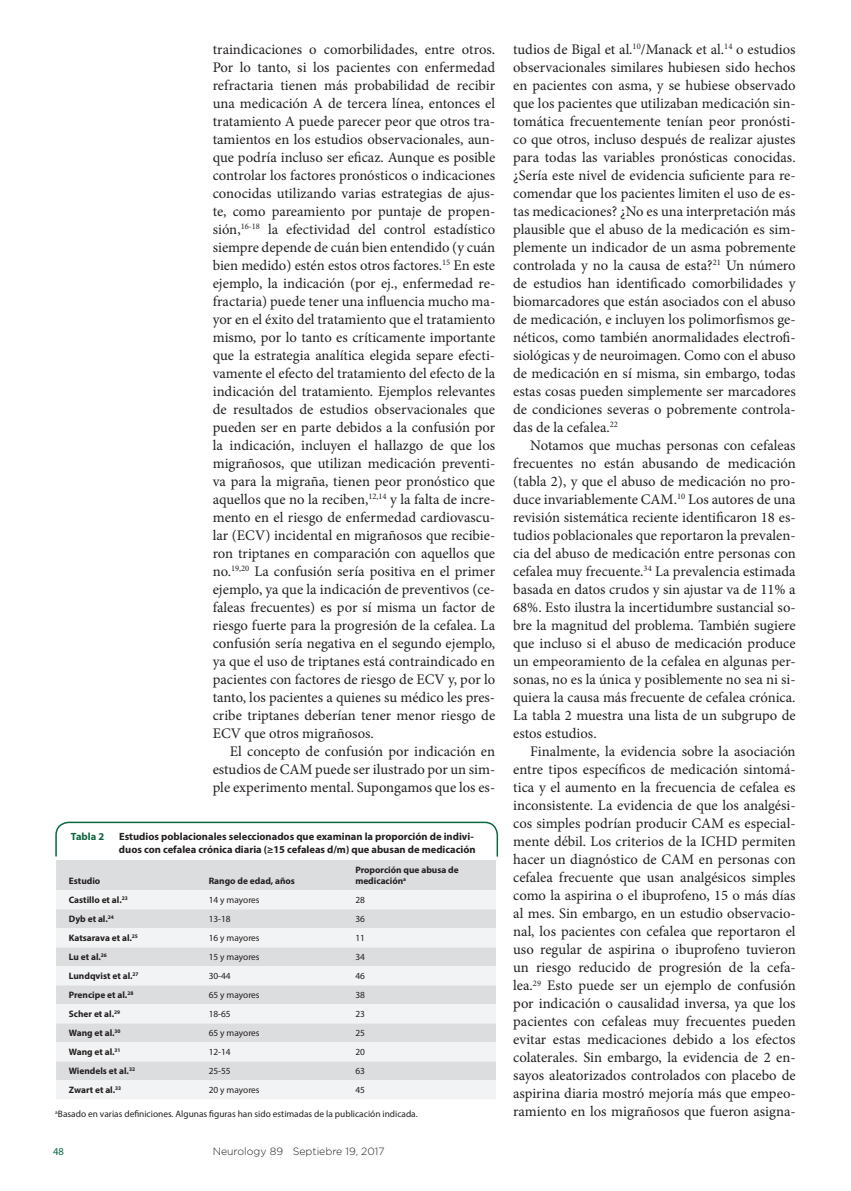
<style>
.page{position:relative;width:851px;height:1191px;background:#fff}
.page>*{position:absolute;margin:0;border:0;box-sizing:border-box;transform-origin:0 0}
.t1{font:14.7px/18px "Minion Pro";color:#231f20;text-align:justify}
.t2{font:700 10.5px/12.6px "Myriad Pro";color:#231f20}
.t3{font:300 10.5px "Gotham";color:#231f20}
.t4{font:700 10.5px "Myriad Pro";color:#0c663e}
.t5{font:10.5px "Myriad Pro";color:#086842}
.t6{font:700 9.3px/11.2px "Myriad Pro";color:#231f20}
.t7{font:9.3px "Myriad Pro";color:#231f20}
</style>
<div class="page">
<svg style="left:55px;top:821px;width:443px;height:36px"></svg>
<div style="left:56px;top:860px;width:440px;height:30px;background:#dcdddf"></div>
<svg style="left:56px;top:890px;width:440px;height:209px;fill:#f2f3f4"></svg>
<p class="t1" style="left:213px;top:40px;width:284px">traindicaciones o comorbilidades, entre otros.<br>Por lo tanto, si los pacientes con enfermedad refractaria tienen más probabilidad de recibir una medicación A de tercera línea, entonces el tratamiento A puede parecer peor que otros tra&shy;tamientos en los estudios observacionales, aun&shy;que podría incluso ser eficaz. Aunque es posible controlar los factores pronósticos o indicaciones conocidas utilizando varias estrategias de ajus&shy;te, como pareamiento por puntaje de propen&shy;sión,<sup>16-18</sup> la efectividad del control estadístico siempre depende de cuán bien entendido (y cuán bien medido) estén estos otros factores.<sup>15</sup> En este ejemplo, la indicación (por ej., enfermedad re&shy;fractaria) puede tener una influencia mucho ma&shy;yor en el éxito del tratamiento que el tratamiento mismo, por lo tanto es críticamente importante que la estrategia analítica elegida separe efecti&shy;vamente el efecto del tratamiento del efecto de la indicación del tratamiento. Ejemplos relevantes de resultados de estudios observacionales que pueden ser en parte debidos a la confusión por la indicación, incluyen el hallazgo de que los migrañosos, que utilizan medicación preventi&shy;va para la migraña, tienen peor pronóstico que aquellos que no la reciben,<sup>12,14</sup> y la falta de incre&shy;mento en el riesgo de enfermedad cardiovascu&shy;lar (ECV) incidental en migrañosos que recibie&shy;ron triptanes en comparación con aquellos que no.<sup>19,20</sup> La confusión sería positiva en el primer ejemplo, ya que la indicación de preventivos (ce&shy;faleas frecuentes) es por sí misma un factor de riesgo fuerte para la progresión de la cefalea. La confusión sería negativa en el segundo ejemplo, ya que el uso de triptanes está contraindicado en pacientes con factores de riesgo de ECV y, por lo tanto, los pacientes a quienes su médico les pres&shy;cribe triptanes deberían tener menor riesgo de ECV que otros migrañosos.</p>
<p class="t1" style="left:213px;top:742px;width:284px;text-indent:17px">El concepto de confusión por indicación en estudios de CAM puede ser ilustrado por un sim&shy;ple experimento mental. Supongamos que los es-</p>
<p class="t4" style="left:71px;top:829px;width:35px">Tabla 2</p>
<p class="t2" style="left:119px;top:830px;width:358px">Estudios poblacionales seleccionados que examinan la proporción de indivi&shy;duos con cefalea crónica diaria (≥15 cefaleas d/m) que abusan de medicación</p>
<p class="t6" style="left:69px;top:875px;width:33px">Estudio</p>
<p class="t6" style="left:209px;top:875px;width:88px">Rango de edad, años</p>
<p class="t6" style="left:355px;top:864px;width:105px">Proporción que abusa de medicación<sup>a</sup></p>
<p class="t6" style="left:69px;top:894px;width:61px">Castillo et al.<sup>23</sup></p>
<p class="t7" style="left:209px;top:894px;width:52px">14 y mayores</p>
<p class="t7" style="left:355px;top:894px;width:11px">28</p>
<p class="t6" style="left:69px;top:913px;width:47px">Dyb et al.<sup>24</sup></p>
<p class="t7" style="left:209px;top:913px;width:24px">13-18</p>
<p class="t7" style="left:355px;top:913px;width:11px">36</p>
<p class="t6" style="left:69px;top:932px;width:71px">Katsarava et al.<sup>25</sup></p>
<p class="t7" style="left:209px;top:932px;width:52px">16 y mayores</p>
<p class="t7" style="left:355px;top:932px;width:11px">11</p>
<p class="t6" style="left:69px;top:951px;width:40px">Lu et al.<sup>26</sup></p>
<p class="t7" style="left:209px;top:951px;width:52px">15 y mayores</p>
<p class="t7" style="left:355px;top:951px;width:11px">34</p>
<p class="t6" style="left:69px;top:970px;width:71px">Lundqvist et al.<sup>27</sup></p>
<p class="t7" style="left:209px;top:970px;width:24px">30-44</p>
<p class="t7" style="left:355px;top:970px;width:11px">46</p>
<p class="t6" style="left:69px;top:989px;width:66px">Prencipe et al.<sup>28</sup></p>
<p class="t7" style="left:209px;top:989px;width:52px">65 y mayores</p>
<p class="t7" style="left:355px;top:989px;width:11px">38</p>
<p class="t6" style="left:69px;top:1008px;width:53px">Scher et al.<sup>29</sup></p>
<p class="t7" style="left:209px;top:1008px;width:24px">18-65</p>
<p class="t7" style="left:355px;top:1008px;width:11px">23</p>
<p class="t6" style="left:69px;top:1027px;width:53px">Wang et al.<sup>30</sup></p>
<p class="t7" style="left:209px;top:1027px;width:52px">65 y mayores</p>
<p class="t7" style="left:355px;top:1027px;width:11px">25</p>
<p class="t6" style="left:69px;top:1046px;width:53px">Wang et al.<sup>31</sup></p>
<p class="t7" style="left:209px;top:1046px;width:24px">12-14</p>
<p class="t7" style="left:355px;top:1046px;width:11px">20</p>
<p class="t6" style="left:69px;top:1065px;width:68px">Wiendels et al.<sup>32</sup></p>
<p class="t7" style="left:209px;top:1065px;width:24px">25-55</p>
<p class="t7" style="left:355px;top:1065px;width:11px">63</p>
<p class="t6" style="left:69px;top:1084px;width:54px">Zwart et al.<sup>33</sup></p>
<p class="t7" style="left:209px;top:1084px;width:52px">20 y mayores</p>
<p class="t7" style="left:355px;top:1084px;width:11px">45</p>
<p class="t7" style="left:55px;top:1108px;width:364px"><sup>a</sup>Basado en varias definiciones. Algunas figuras han sido estimadas de la publicación indicada.</p>
<p class="t5" style="left:53px;top:1144px;width:12px">48</p>
<p class="t3" style="left:213px;top:1145px;width:173px">Neurology 89 Septiebre 19, 2017</p>
<p class="t1" style="left:513px;top:40px;width:284px">tudios de Bigal et al.<sup>10</sup>/Manack et al.<sup>14</sup> o estudios observacionales similares hubiesen sido hechos en pacientes con asma, y se hubiese observado que los pacientes que utilizaban medicación sin&shy;tomática frecuentemente tenían peor pronósti&shy;co que otros, incluso después de realizar ajustes para todas las variables pronósticas conocidas. ¿Sería este nivel de evidencia suficiente para re&shy;comendar que los pacientes limiten el uso de es&shy;tas medicaciones? ¿No es una interpretación más plausible que el abuso de la medicación es sim&shy;plemente un indicador de un asma pobremente controlada y no la causa de esta?<sup>21</sup> Un número de estudios han identificado comorbilidades y biomarcadores que están asociados con el abuso de medicación, e incluyen los polimorfismos ge&shy;néticos, como también anormalidades electrofi&shy;siológicas y de neuroimagen. Como con el abuso de medicación en sí misma, sin embargo, todas estas cosas pueden simplemente ser marcadores de condiciones severas o pobremente controla&shy;das de la cefalea.<sup>22</sup></p>
<p class="t1" style="left:513px;top:436px;width:284px;text-indent:17px">Notamos que muchas personas con cefaleas frecuentes no están abusando de medicación (tabla 2), y que el abuso de medicación no pro&shy;duce invariablemente CAM.<sup>10</sup> Los autores de una revisión sistemática reciente identificaron 18 es&shy;tudios poblacionales que reportaron la prevalen&shy;cia del abuso de medicación entre personas con cefalea muy frecuente.<sup>34</sup> La prevalencia estimada basada en datos crudos y sin ajustar va de 11% a 68%. Esto ilustra la incertidumbre sustancial so&shy;bre la magnitud del problema. También sugiere que incluso si el abuso de medicación produce un empeoramiento de la cefalea en algunas per&shy;sonas, no es la única y posiblemente no sea ni si&shy;quiera la causa más frecuente de cefalea crónica.<br>La tabla 2 muestra una lista de un subgrupo de estos estudios.</p>
<p class="t1" style="left:513px;top:742px;width:284px;text-indent:17px">Finalmente, la evidencia sobre la asociación entre tipos específicos de medicación sintomá&shy;tica y el aumento en la frecuencia de cefalea es inconsistente. La evidencia de que los analgési&shy;cos simples podrían producir CAM es especial&shy;mente débil. Los criterios de la ICHD permiten hacer un diagnóstico de CAM en personas con cefalea frecuente que usan analgésicos simples como la aspirina o el ibuprofeno, 15 o más días al mes. Sin embargo, en un estudio observacio&shy;nal, los pacientes con cefalea que reportaron el uso regular de aspirina o ibuprofeno tuvieron un riesgo reducido de progresión de la cefa&shy;lea.<sup>29</sup> Esto puede ser un ejemplo de confusión por indicación o causalidad inversa, ya que los pacientes con cefaleas muy frecuentes pueden evitar estas medicaciones debido a los efectos colaterales. Sin embargo, la evidencia de 2 en&shy;sayos aleatorizados controlados con placebo de aspirina diaria mostró mejoría más que empeo&shy;ramiento en los migrañosos que fueron asigna-</p>
</div>
